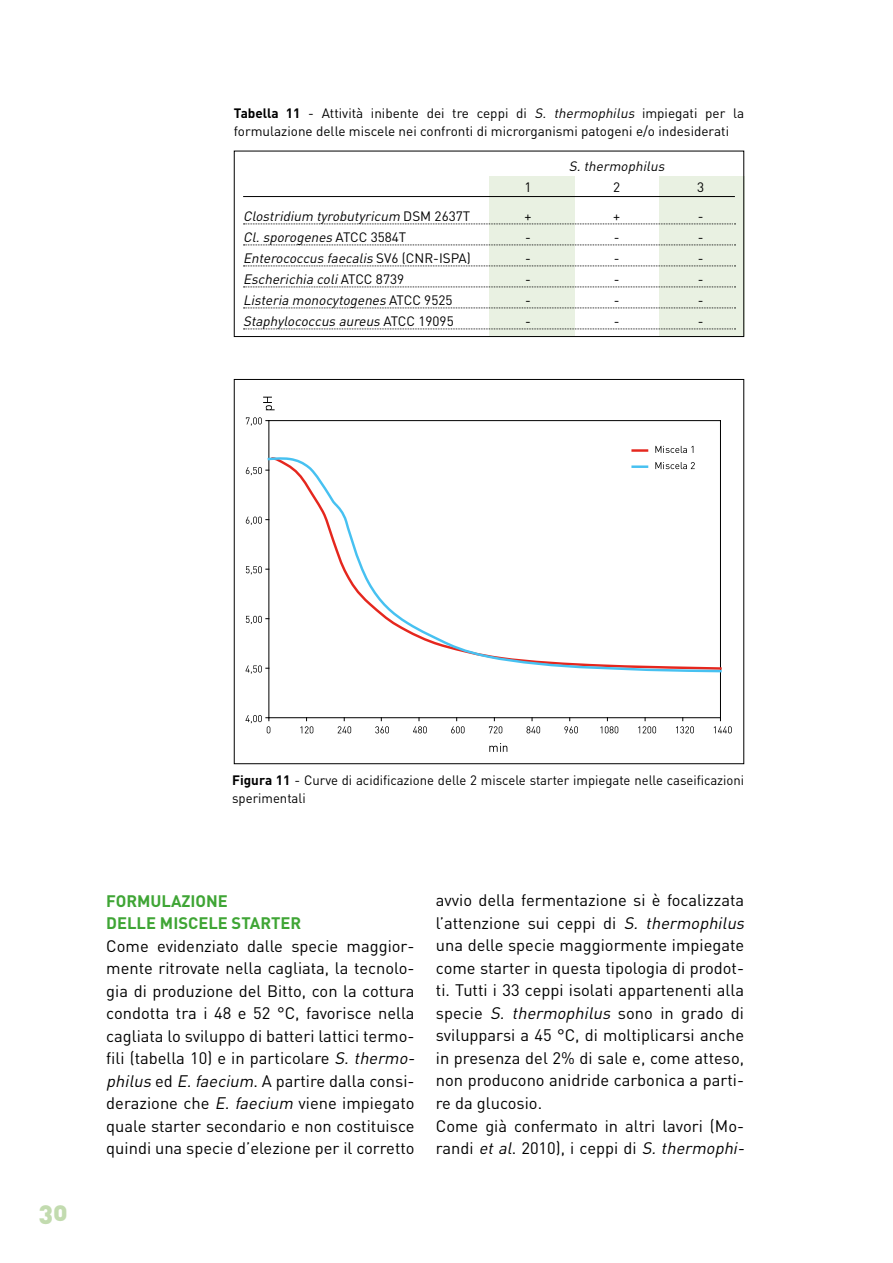
<style>
.page{position:relative;width:893px;height:1263px;background:#fff}
.page>*{position:absolute;margin:0;border:0;box-sizing:border-box;transform-origin:0 0}
.t1{font:26.25px "DIN Black Alternate";color:#c2dbaf}
.t2{font:16.5px/22.5px "DIN";color:#000}
.t3{font:700 16.5px/22.5px "DIN";color:#3fa535}
.t4{font:13.5px/18px "DIN";color:#000}
.t5{font:italic 13.5px "DIN";color:#000}
.s1{font-weight:700}
.s2{font-style:italic}
.s3{font-style:normal}
</style>
<div class="page">
<div style="left:489px;top:176px;width:85px;height:160px;background:#e9f1e2"></div>
<div style="left:659px;top:176px;width:85px;height:160px;background:#e9f1e2"></div>
<hr style="left:243px;top:196px;width:492px;height:1px;background:#000">
<svg style="left:243px;top:224px;width:492px;height:1px"></svg>
<svg style="left:243px;top:245px;width:492px;height:1px"></svg>
<svg style="left:243px;top:266px;width:492px;height:1px"></svg>
<svg style="left:243px;top:287px;width:492px;height:1px"></svg>
<svg style="left:243px;top:308px;width:492px;height:1px"></svg>
<svg style="left:243px;top:329px;width:492px;height:1px"></svg>
<div style="left:234px;top:151px;width:510px;height:186px;border:1px solid #000"></div>
<hr style="left:269px;top:420px;width:451px;height:1px;background:#000">
<hr style="left:720px;top:421px;width:1px;height:297px;background:#000">
<hr style="left:269px;top:421px;width:1px;height:297px;background:#000">
<hr style="left:269px;top:717px;width:451px;height:1px;background:#000">
<hr style="left:633px;top:449px;width:14px;height:3px;background:#e5271e">
<svg style="left:267px;top:457px;width:455px;height:217px"></svg>
<svg style="left:246px;top:417px;width:23px;height:9px"></svg>
<svg style="left:246px;top:665px;width:23px;height:9px"></svg>
<svg style="left:246px;top:616px;width:23px;height:8px"></svg>
<svg style="left:246px;top:566px;width:23px;height:9px"></svg>
<svg style="left:246px;top:517px;width:23px;height:8px"></svg>
<svg style="left:246px;top:467px;width:23px;height:8px"></svg>
<svg style="left:246px;top:715px;width:24px;height:18px"></svg>
<svg style="left:300px;top:718px;width:13px;height:15px"></svg>
<svg style="left:338px;top:718px;width:13px;height:15px"></svg>
<svg style="left:375px;top:718px;width:14px;height:15px"></svg>
<svg style="left:413px;top:718px;width:14px;height:15px"></svg>
<svg style="left:451px;top:718px;width:14px;height:15px"></svg>
<svg style="left:489px;top:718px;width:13px;height:15px"></svg>
<svg style="left:526px;top:718px;width:14px;height:15px"></svg>
<svg style="left:564px;top:718px;width:14px;height:15px"></svg>
<svg style="left:600px;top:718px;width:18px;height:15px"></svg>
<svg style="left:638px;top:718px;width:18px;height:15px"></svg>
<svg style="left:676px;top:718px;width:18px;height:15px"></svg>
<svg style="left:714px;top:718px;width:18px;height:15px"></svg>
<svg style="left:489px;top:743px;width:18px;height:9px"></svg>
<svg style="left:263px;top:397px;width:12px;height:13px"></svg>
<svg style="left:655px;top:446px;width:38px;height:7px"></svg>
<svg style="left:655px;top:462px;width:40px;height:7px"></svg>
<p class="t4" style="left:234px;top:103px;width:512px"><span class="s1">TABELLA 11</span> - Attività inibente dei tre ceppi di <span class="s2">S. thermophilus</span> impiegati per la formulazione delle miscele nei confronti di microrganismi patogeni e/o indesiderati</p>
<p class="t5" style="left:569px;top:158px;width:100px">S.thermophilus</p>
<p class="t4" style="left:525px;top:178px;width:9px">1</p>
<p class="t4" style="left:613px;top:178px;width:9px">2</p>
<p class="t4" style="left:697px;top:178px;width:9px">3</p>
<p class="t5" style="left:243px;top:208px;width:229px">Clostridium tyrobutyricum <span class="s3">D S M 2 6 3 7 T</span></p>
<p class="t4" style="left:525px;top:207px;width:9px">+</p>
<p class="t4" style="left:613px;top:207px;width:9px">+</p>
<p class="t4" style="left:698px;top:207px;width:7px">-</p>
<p class="t5" style="left:243px;top:229px;width:165px">Cl.sporogenes <span class="s3">AT C C 3 5 8 4T</span></p>
<p class="t4" style="left:525px;top:228px;width:7px">-</p>
<p class="t4" style="left:614px;top:228px;width:7px">-</p>
<p class="t4" style="left:698px;top:228px;width:7px">-</p>
<p class="t5" style="left:243px;top:250px;width:229px">Enterococcus faecalis <span class="s3">SV 6 ( C N R - I S PA )</span></p>
<p class="t4" style="left:525px;top:249px;width:7px">-</p>
<p class="t4" style="left:614px;top:249px;width:7px">-</p>
<p class="t4" style="left:698px;top:249px;width:7px">-</p>
<p class="t5" style="left:243px;top:271px;width:162px">Escherichia coli<span class="s3">AT C C 8 7 3 9</span></p>
<p class="t4" style="left:525px;top:270px;width:7px">-</p>
<p class="t4" style="left:614px;top:270px;width:7px">-</p>
<p class="t4" style="left:698px;top:270px;width:7px">-</p>
<p class="t5" style="left:243px;top:292px;width:211px">Listeria monocytogenes <span class="s3">AT C C 9 5 2 5</span></p>
<p class="t4" style="left:525px;top:291px;width:7px">-</p>
<p class="t4" style="left:614px;top:291px;width:7px">-</p>
<p class="t4" style="left:698px;top:291px;width:7px">-</p>
<p class="t5" style="left:243px;top:313px;width:212px">Staphylococcus aureus <span class="s3">AT C C 1 9 0 9 5</span></p>
<p class="t4" style="left:525px;top:312px;width:7px">-</p>
<p class="t4" style="left:614px;top:312px;width:7px">-</p>
<p class="t4" style="left:698px;top:312px;width:7px">-</p>
<h1 class="t1" style="left:39px;top:1194px;width:30px">30</h1>
<p class="t4" style="left:232px;top:771px;width:514px"><span class="s1">FIGURA 11</span> - Curve di acidificazione delle 2 miscele starter impiegate nelle caseificazioni sperimentali</p>
<p class="t3" style="left:106px;top:889px;width:193px">FORMULAZIONE<br>DELLE MISCELE STARTER</p>
<p class="t2" style="left:106px;top:934px;width:314px">Come evidenziato dalle specie maggior&shy;mente ritrovate nella cagliata, la tecnolo&shy;gia di produzione del Bitto, con la cottura condotta tra i 48 e 52 °C, favorisce nella cagliata lo sviluppo di batteri lattici termo&shy;fili (tabella 10) e in particolare <span class="s2">S. thermo&shy;philus</span> ed <span class="s2">E.faecium</span>. A partire dalla consi&shy;derazione che <span class="s2">E. faecium</span> viene impiegato quale starter secondario e non costituisce quindi una specie d’elezione per il corretto</p>
<p class="t2" style="left:436px;top:889px;width:314px">avvio della fermentazione si è focalizzata l’attenzione sui ceppi di <span class="s2">S. thermophilus </span>una delle specie maggiormente impiegate come starter in questa tipologia di prodot&shy;ti. Tutti i 33 ceppi isolati appartenenti alla specie <span class="s2">S. thermophilus</span> sono in grado di svilupparsi a 45 °C, di moltiplicarsi anche in presenza del 2% di sale e, come atteso, non producono anidride carbonica a parti&shy;re da glucosio.<br>Come già confermato in altri lavori (Mo&shy;randi <span class="s2">et al</span>. 2010), i ceppi di <span class="s2">S. thermophi-</span></p>
</div>
